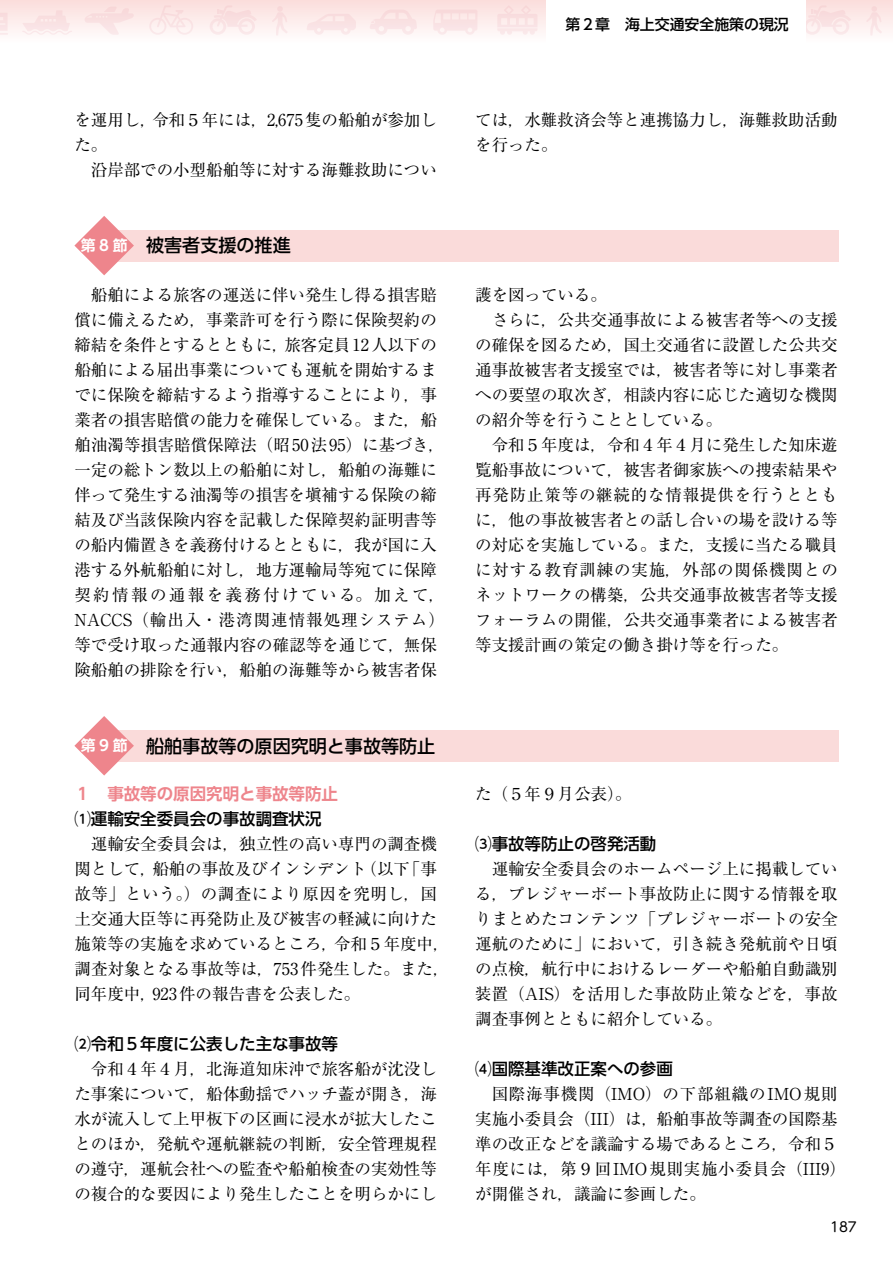
<style>
.page{position:relative;width:893px;height:1263px;background:#fff}
.page>*{position:absolute;margin:0;border:0;box-sizing:border-box;transform-origin:0 0}
.t1{font:500 18px "UD Shin Go Pr 6 N";color:#000}
.t2{font:16.5px/25px "Ryumin Pro";color:#000}
.t3{font:500 16.5px "UD Shin Go Pr 6 N";color:#000}
.t4{font:16.5px "Ryumin Pro";letter-spacing:.05em;color:#000}
.t5{font:16.5px "Ryumin Pro";letter-spacing:.055em;color:#000}
.t6{font:700 16.5px "UD Shin Go Pr 6 N De";color:#ee858c}
.t7{font:500 14.85px "UD Shin Go Pr 6 N";color:#000}
.t8{font:13.5px "UD Shin M Go Pr 6 N";color:#000}
.s1{font-family:"UD Shin Go Pr 6 N De";font-weight:700;font-size:14.85px;color:#fff}
</style>
<div class="page">
<div style="left:105px;top:230px;width:734px;height:31px;background:#fadbda"></div>
<svg style="left:74px;top:216px;width:60px;height:59px"></svg>
<div style="left:105px;top:730px;width:734px;height:32px;background:#fadbda"></div>
<svg style="left:74px;top:716px;width:60px;height:59px"></svg>
<div style="left:0;top:0;width:893px;height:42px;background:linear-gradient(to bottom,#fbdddb,#fffcfc)"></div>
<svg style="left:22px;top:10px;width:50px;height:25px"></svg>
<svg style="left:0;top:13px;width:8px;height:22px"></svg>
<svg style="left:85px;top:7px;width:49px;height:28px"></svg>
<svg style="left:149px;top:5px;width:44px;height:30px"></svg>
<svg style="left:210px;top:5px;width:47px;height:30px"></svg>
<svg style="left:272px;top:6px;width:16px;height:30px"></svg>
<svg style="left:307px;top:14px;width:49px;height:21px"></svg>
<svg style="left:370px;top:10px;width:47px;height:25px"></svg>
<svg style="left:433px;top:10px;width:44px;height:25px"></svg>
<svg style="left:497px;top:5px;width:40px;height:30px"></svg>
<svg style="left:806px;top:5px;width:45px;height:30px"></svg>
<svg style="left:866px;top:6px;width:16px;height:30px"></svg>
<div style="left:546px;top:0;width:260px;height:47px;background:#fff"></div>
<p class="t2" style="left:74px;top:106px;width:364px">を運用し，令和５年には，2,675隻の船舶が参加した。</p>
<p class="t2" style="left:91px;top:156px;width:348px">沿岸部での小型船舶等に対する海難救助につい</p>
<p class="t7" style="left:566px;top:12px;width:225px">第２章　海上交通安全施策の現況</p>
<p class="t2" style="left:475px;top:106px;width:364px">ては，水難救済会等と連携協力し，海難救助活動を行った。</p>
<p class="t1" style="left:81px;top:231px;width:211px"><span class="s1">第 8 節</span> 被害者支援の推進</p>
<p class="t2" style="left:74px;top:281px;width:372px;text-align:center">船舶による旅客の運送に伴い発生し得る損害賠<br>償に備えるため，事業許可を行う際に保険契約の締結を条件とするとともに，旅客定員12人以下の船舶による届出事業についても運航を開始するまでに保険を締結するよう指導することにより，事業者の損害賠償の能力を確保している。また，船舶油濁等損害賠償保障法（昭50法95）に基づき，一定の総トン数以上の船舶に対し，船舶の海難に伴って発生する油濁等の損害を塡補する保険の締結及び当該保険内容を記載した保障契約証明書等の船内備置きを義務付けるとともに，我が国に入港する外航船舶に対し，地方運輸局等宛てに保障契約情報の通報を義務付けている。加えて，<br>NACCS（輸出入・港湾関連情報処理システム）等で受け取った通報内容の確認等を通じて，無保険船舶の排除を行い，船舶の海難等から被害者保</p>
<p class="t2" style="left:475px;top:281px;width:133px">護を図っている。</p>
<p class="t2" style="left:492px;top:306px;width:348px">さらに，公共交通事故による被害者等への支援</p>
<p class="t2" style="left:475px;top:331px;width:364px">の確保を図るため，国土交通省に設置した公共交</p>
<p class="t2" style="left:475px;top:356px;width:364px">通事故被害者支援室では，被害者等に対し事業者</p>
<p class="t2" style="left:475px;top:381px;width:364px">への要望の取次ぎ，相談内容に応じた適切な機関</p>
<p class="t2" style="left:475px;top:406px;width:249px">の紹介等を行うこととしている。</p>
<p class="t2" style="left:492px;top:431px;width:348px">令和５年度は，令和４年４月に発生した知床遊</p>
<p class="t2" style="left:475px;top:456px;width:364px">覧船事故について，被害者御家族への捜索結果や</p>
<p class="t4" style="left:475px;top:481px;width:364px">再発防止策等の継続的な情報提供を行うととも</p>
<p class="t2" style="left:475px;top:506px;width:364px">に，他の事故被害者との話し合いの場を設ける等</p>
<p class="t2" style="left:475px;top:531px;width:364px">の対応を実施している。また，支援に当たる職員</p>
<p class="t5" style="left:475px;top:556px;width:364px">に対する教育訓練の実施，外部の関係機関との</p>
<p class="t2" style="left:475px;top:581px;width:364px">ネットワークの構築，公共交通事故被害者等支援</p>
<p class="t2" style="left:475px;top:606px;width:364px">フォーラムの開催，公共交通事業者による被害者</p>
<p class="t2" style="left:475px;top:631px;width:315px">等支援計画の策定の働き掛け等を行った。</p>
<p class="t1" style="left:81px;top:731px;width:356px"><span class="s1">第 9 節</span> 船舶事故等の原因究明と事故等防止</p>
<p class="t6" style="left:74px;top:781px;width:265px">１　事故等の原因究明と事故等防止</p>
<p class="t3" style="left:74px;top:806px;width:249px">⑴運輸安全委員会の事故調査状況</p>
<p class="t2" style="left:74px;top:831px;width:377px;text-indent:16px">運輸安全委員会は，独立性の高い専門の調査機関として，船舶の事故及びインシデント（以下「事故等」という。）の調査により原因を究明し，国土交通大臣等に再発防止及び被害の軽減に向けた施策等の実施を求めているところ，令和５年度中，調査対象となる事故等は，753件発生した。また，同年度中，923件の報告書を公表した。</p>
<p class="t3" style="left:74px;top:1031px;width:265px">⑵令和５年度に公表した主な事故等</p>
<p class="t2" style="left:74px;top:1055px;width:364px;text-align:justify;text-indent:16px">令和４年４月，北海道知床沖で旅客船が沈没した事案について，船体動揺でハッチ蓋が開き，海水が流入して上甲板下の区画に浸水が拡大したことのほか，発航や運航継続の判断，安全管理規程の遵守，運航会社への監査や船舶検査の実効性等の複合的な要因により発生したことを明らかにし</p>
<p class="t2" style="left:475px;top:781px;width:158px">た（５年９月公表）。</p>
<p class="t3" style="left:475px;top:831px;width:183px">⑶事故等防止の啓発活動</p>
<p class="t2" style="left:475px;top:855px;width:364px;text-align:justify;text-indent:16px">運輸安全委員会のホームページ上に掲載している，プレジャーボート事故防止に関する情報を取りまとめたコンテンツ「プレジャーボートの安全運航のために」において，引き続き発航前や日頃の点検，航行中におけるレーダーや船舶自動識別装置（AIS）を活用した事故防止策などを，事故調査事例とともに紹介している。</p>
<p class="t3" style="left:475px;top:1055px;width:199px">⑷国際基準改正案への参画</p>
<p class="t2" style="left:475px;top:1080px;width:372px;text-indent:16px">国際海事機関（IMO）の下部組織のIMO規則実施小委員会（III）は，船舶事故等調査の国際基準の改正などを議論する場であるところ，令和５年度には，第９回IMO規則実施小委員会（III9）が開催され，議論に参画した。</p>
<p class="t8" style="left:830px;top:1216px;width:28px">187</p>
</div>
